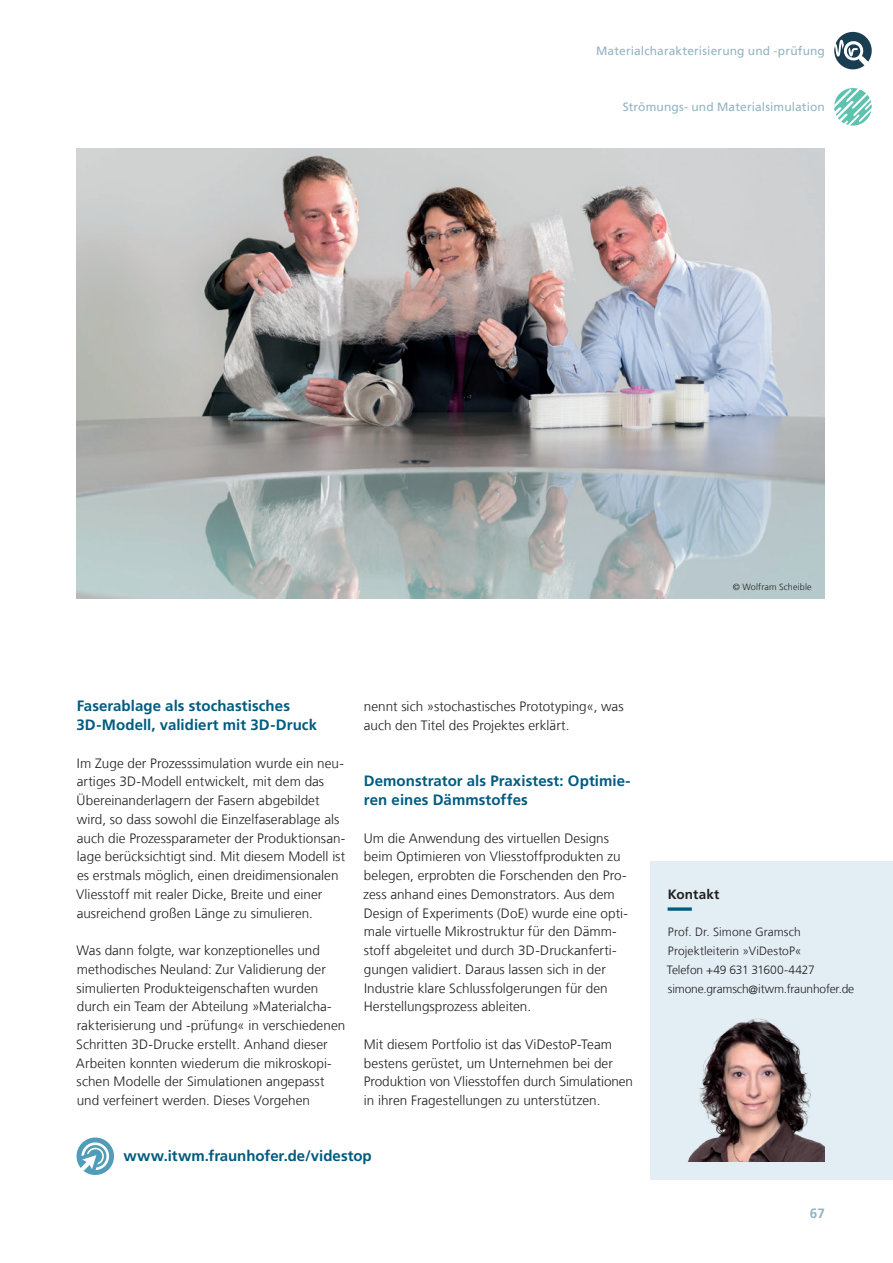
<style>
.page{position:relative;width:893px;height:1263px;background:#fff}
.page>*{position:absolute;margin:0;border:0;box-sizing:border-box;transform-origin:0 0}
.Zwischenueberschrift{font:700 15px/18.8px "Frutiger LT Com";letter-spacing:.005em;color:#005b7f}
.Fliesstext_9_12_5_sc{font:300 13.5px/18.8px "Frutiger LT Com";letter-spacing:.005em;color:#231f20}
.Infokasten_klein_Ueb{font:700 13.5px "Frutiger LT Com";letter-spacing:.005em;color:#231f20}
.t1{font:700 13.5px "Frutiger LT Com";color:#93b3c3}
.Infokasten_klein_Fli{font:300 12px "Frutiger LT Com";color:#231f20}
.Kolumne{font:12px "Frutiger LT Com";letter-spacing:.01em;color:#93b3c3}
.Infokasten_klein_Fli-2{font:300 12px "Frutiger LT Com";letter-spacing:-.02em;color:#231f20}
._12_Grafiktext{font:300 9px "Frutiger LT Com";letter-spacing:.015em;color:#231f20}
</style>
<div class="page">
<img style="left:77px;top:149px;width:748px;height:450px">
<svg style="left:834px;top:88px;width:38px;height:38px"></svg>
<div style="left:651px;top:861px;width:242px;height:319px;background:#e2eef4"></div>
<svg style="left:668px;top:907px;width:24px;height:4px"></svg>
<img style="left:688px;top:1018px;width:137px;height:143px">
<svg style="left:76px;top:1137px;width:38px;height:38px"></svg>
<svg style="left:834px;top:32px;width:38px;height:37px"></svg>
<p class="Kolumne" style="left:596px;top:44px;width:230px">Materialcharakterisierung und -prüfung</p>
<p class="Kolumne" style="left:623px;top:100px;width:204px">Strömungs- und Materialsimulation</p>
<p class="_12_Grafiktext" style="left:733px;top:582px;width:81px">© Wolfram Scheible</p>
<p class="Zwischenueberschrift" style="left:76px;top:697px;width:242px">Faserablage als stochastisches<br>3D-Modell, validiert mit 3D-Druck</p>
<p class="Fliesstext_9_12_5_sc" style="left:76px;top:754px;width:271px">Im Zuge der Prozesssimulation wurde ein neu&shy;artiges 3D-Modell entwickelt, mit dem das Übereinanderlagern der Fasern abgebildet wird, so dass sowohl die Einzelfaserablage als auch die Prozessparameter der Produktionsan&shy;lage berücksichtigt sind. Mit diesem Modell ist es erstmals möglich, einen dreidimensionalen Vliesstoff mit realer Dicke, Breite und einer ausreichend großen Länge zu simulieren.</p>
<p class="Fliesstext_9_12_5_sc" style="left:76px;top:941px;width:271px">Was dann folgte, war konzeptionelles und methodisches Neuland: Zur Validierung der simulierten Produkteigenschaften wurden durch ein Team der Abteilung »Materialcha&shy;rakterisierung und -prüfung« in verschiedenen Schritten 3D-Drucke erstellt. Anhand dieser Arbeiten konnten wiederum die mikroskopi&shy;schen Modelle der Simulationen angepasst und verfeinert werden. Dieses Vorgehen</p>
<p class="Fliesstext_9_12_5_sc" style="left:364px;top:697px;width:261px">nennt sich »stochastisches Prototyping«, was auch den Titel des Projektes erklärt.</p>
<p class="Zwischenueberschrift" style="left:364px;top:772px;width:268px">Demonstrator als Praxistest: Optimie&shy;ren eines Dämmstoffes</p>
<p class="Fliesstext_9_12_5_sc" style="left:363px;top:829px;width:266px">Um die Anwendung des virtuellen Designs beim Optimieren von Vliesstoffprodukten zu belegen, erprobten die Forschenden den Pro&shy;zess anhand eines Demonstrators. Aus dem Design of Experiments (DoE) wurde eine opti&shy;male virtuelle Mikrostruktur für den Dämm&shy;stoff abgeleitet und durch 3D-Druckanferti&shy;gungen validiert. Daraus lassen sich in der Industrie klare Schlussfolgerungen für den Herstellungsprozess ableiten.</p>
<p class="Fliesstext_9_12_5_sc" style="left:364px;top:1035px;width:271px">Mit diesem Portfolio ist das ViDestoP-Team bestens gerüstet, um Unternehmen bei der Produktion von Vliesstoffen durch Simulationen in ihren Fragestellungen zu unterstützen.</p>
<p class="Zwischenueberschrift" style="left:123px;top:1147px;width:250px">www.itwm.fraunhofer.de/videstop</p>
<p class="Infokasten_klein_Ueb" style="left:668px;top:886px;width:53px">Kontakt</p>
<p class="Infokasten_klein_Fli" style="left:668px;top:925px;width:134px">Prof. Dr. Simone Gramsch</p>
<p class="Infokasten_klein_Fli" style="left:668px;top:944px;width:135px">Projektleiterin »ViDestoP«</p>
<p class="Infokasten_klein_Fli-2" style="left:667px;top:963px;width:149px">Telefon +49 631 31600-4427</p>
<p class="Infokasten_klein_Fli" style="left:668px;top:981px;width:188px">simone.gramsch@itwm.fraunhofer.de</p>
<p class="t1" style="left:810px;top:1205px;width:16px">67</p>
</div>
